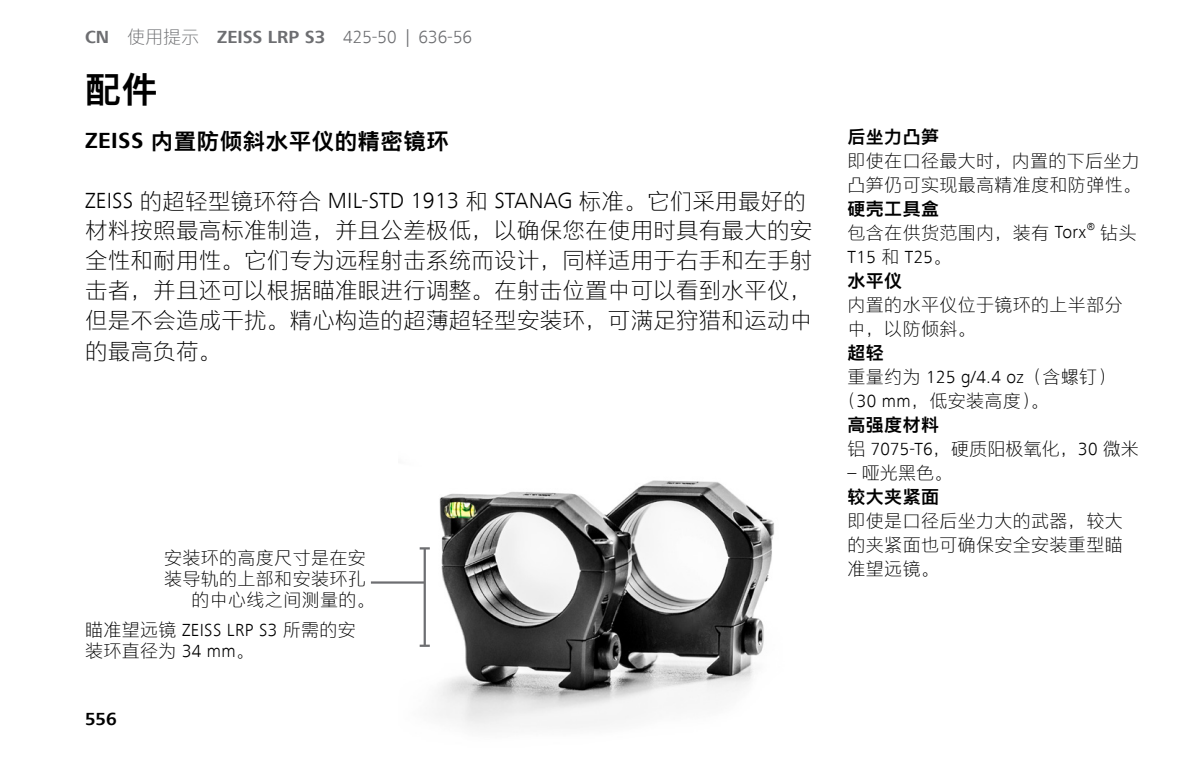
<style>
.page{position:relative;width:1191px;height:766px;background:#fff}
.page>*{position:absolute;margin:0;border:0;box-sizing:border-box;transform-origin:0 0}
.head{font:36px "M Ying Hei PRC W7";color:#000}
.Copy_Light{font:22.5px/30px "M Ying Hei PRC W3";letter-spacing:.01em;color:#000}
.Copy_Headline_bold{font:22.5px "M Ying Hei PRC W7";letter-spacing:.02em;color:#000}
.Footnote_Light{font:18px/24px "M Ying Hei PRC W3";letter-spacing:.02em;color:#000}
.t1{font:300 18px "ZEISS Frutiger Next W1 G";color:#6d6e71}
.Footnote_Light-2{font:18px "M Ying Hei PRC W7";letter-spacing:.02em;color:#000}
.Footnote_Light-3{font:300 18px "ZEISS Frutiger Next W1 G";letter-spacing:.02em;color:#000}
.t2{font:700 18px "ZEISS Frutiger Next W1 G";color:#000}
.Footnote_Light-4{font:300 10.5px "ZEISS Frutiger Next W1 G";color:#000}
.s1{font-weight:700}
.s2{font-family:"M Ying Hei PRC W3";font-weight:400}
.s3{font-family:"ZEISS Frutiger Next W1 G";font-weight:700}
.s4{font-family:"ZEISS Frutiger Next W1 G";font-weight:300}
</style>
<div class="page">
<img style="left:398px;top:480px;width:376px;height:248px">
<hr style="left:423px;top:548px;width:3px;height:97px;background:#6d6e71">
<svg style="left:420px;top:547px;width:10px;height:2px"></svg>
<svg style="left:420px;top:644px;width:10px;height:2px"></svg>
<hr style="left:371px;top:581px;width:53px;height:2px;background:#6d6e71">
<p class="t1" style="left:85px;top:26px;width:388px"><span class="s1">CN</span> <span class="s2">使用提示</span> <span class="s1">ZEISS LRP S3</span> 425-50 | 636-56</p>
<p class="head" style="left:85px;top:67px;width:74px">配件</p>
<p class="Copy_Headline_bold" style="left:85px;top:127px;width:365px"><span class="s3">ZEISS</span> 内置防倾斜水平仪的精密镜环</p>
<p class="Copy_Light" style="left:85px;top:185px;width:728px"><span class="s4">ZEISS</span> 的超轻型镜环符合 <span class="s4">MIL-STD 1913</span> 和 <span class="s4">STANAG</span> 标准。它们采用最好的材料按照最高标准制造，并且公差极低，以确保您在使用时具有最大的安全性和耐用性。它们专为远程射击系统而设计，同样适用于右手和左手射击者，并且还可以根据瞄准眼进行调整。在射击位置中可以看到水平仪，但是不会造成干扰。精心构造的超薄超轻型安装环，可满足狩猎和运动中的最高负荷。</p>
<p class="Footnote_Light" style="left:164px;top:545px;width:203px">安装环的高度尺寸是在安</p>
<p class="Footnote_Light" style="left:164px;top:566px;width:203px">装导轨的上部和安装环孔</p>
<p class="Footnote_Light" style="left:191px;top:587px;width:185px">的中心线之间测量的。</p>
<p class="Footnote_Light" style="left:85px;top:618px;width:272px;line-height:21.3px">瞄准望远镜 <span class="s4">ZEISS LRP S3</span> 所需的安装环直径为 <span class="s4">34 mm</span>。</p>
<p class="t2" style="left:85px;top:708px;width:33px">556</p>
<p class="Footnote_Light-2" style="left:847px;top:125px;width:93px">后坐力凸笋</p>
<p class="Footnote_Light" style="left:847px;top:148px;width:295px">即使在口径最大时，内置的下后坐力凸笋仍可实现最高精准度和防弹性。</p>
<p class="Footnote_Light-2" style="left:847px;top:197px;width:93px">硬壳工具盒</p>
<p class="Footnote_Light" style="left:847px;top:220px;width:240px">包含在供货范围内，装有 <span class="s4">Torx</span></p>
<p class="Footnote_Light-4" style="left:1086px;top:220px;width:10px">®</p>
<p class="Footnote_Light" style="left:1100px;top:220px;width:38px">钻头</p>
<p class="Footnote_Light-3" style="left:847px;top:246px;width:105px">T15 <span class="s2">和</span> T25<span class="s2">。</span></p>
<p class="Footnote_Light-2" style="left:847px;top:269px;width:56px">水平仪</p>
<p class="Footnote_Light" style="left:847px;top:292px;width:277px">内置的水平仪位于镜环的上半部分中，以防倾斜。</p>
<p class="Footnote_Light-2" style="left:847px;top:341px;width:38px">超轻</p>
<p class="Footnote_Light" style="left:838px;top:364px;width:279px;text-indent:9px">重量约为 <span class="s4">125 g/4.4 oz</span>（含螺钉）（<span class="s4">30 mm</span>，低安装高度）。</p>
<p class="Footnote_Light-2" style="left:847px;top:413px;width:93px">高强度材料</p>
<p class="Footnote_Light" style="left:847px;top:436px;width:293px">铝 <span class="s4">7075-T6</span>，硬质阳极氧化，<span class="s4">30</span> 微米</p>
<p class="Footnote_Light" style="left:847px;top:460px;width:106px"><span class="s4">–</span> 哑光黑色。</p>
<p class="Footnote_Light-2" style="left:847px;top:485px;width:93px">较大夹紧面</p>
<p class="Footnote_Light" style="left:847px;top:508px;width:277px;text-align:justify">即使是口径后坐力大的武器，较大的夹紧面也可确保安全安装重型瞄准望远镜。</p>
</div>
